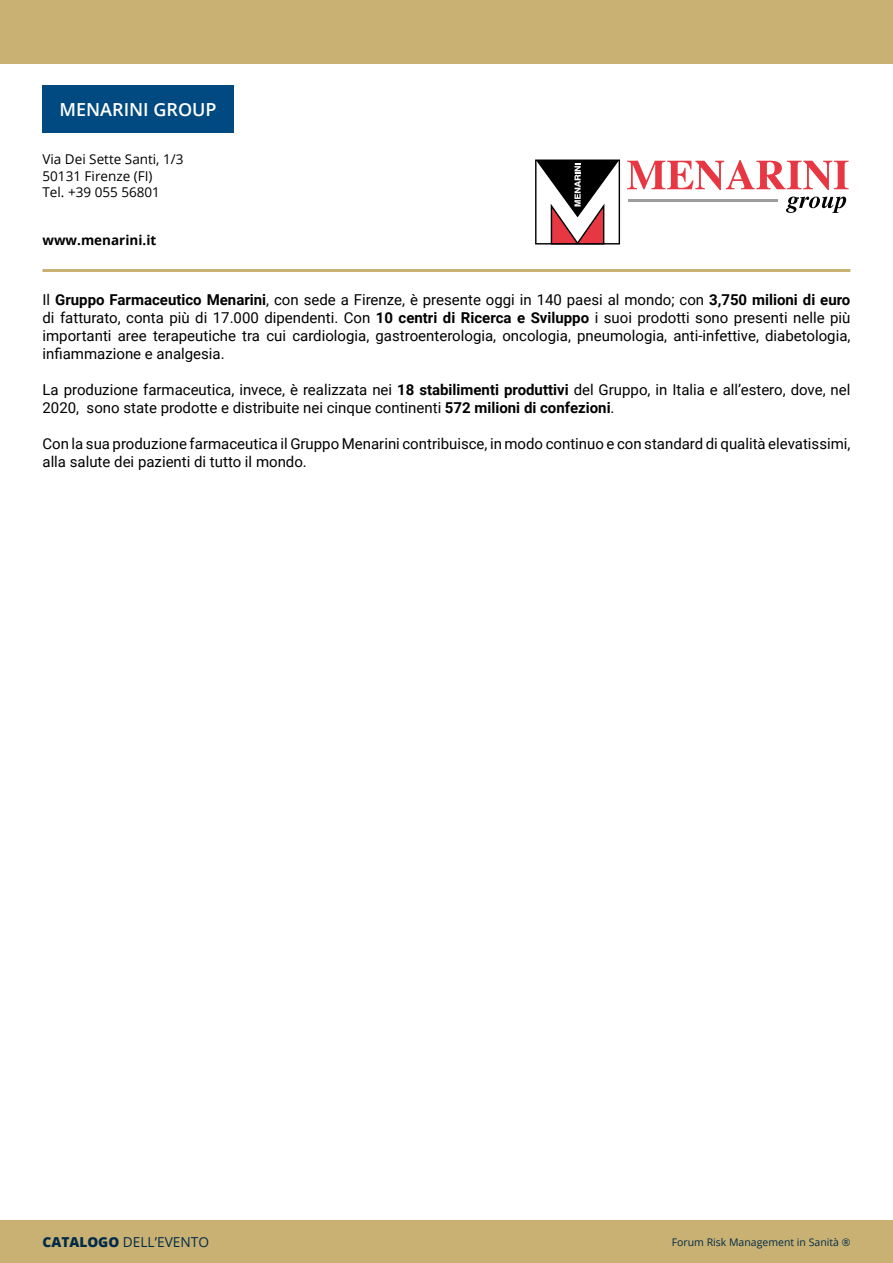
<style>
.page{position:relative;width:893px;height:1263px;background:#fff}
.page>*{position:absolute;margin:0;border:0;box-sizing:border-box;transform-origin:0 0}
.t1{font:600 18px "Open Sans";color:#fff}
.t2{font:15px/18px "Roboto";color:#000}
.t3{font:13.65px "Open Sans";color:#002b48}
.t4{font:13.5px/16.2px "Open Sans";color:#000}
.t5{font:700 13.5px "Open Sans";color:#000}
.t6{font:10.5px "Open Sans";color:#002b48}
.s1{font-weight:700}
.s2{font-weight:800}
</style>
<div class="page">
<div style="left:0;top:1220px;width:893px;height:43px;background:#c9b173"></div>
<div style="left:0;top:0;width:893px;height:64px;background:#c9b173"></div>
<hr style="left:43px;top:269px;width:807px;height:3px;background:#c9b173">
<div style="left:43px;top:85px;width:191px;height:48px;background:#004a81"></div>
<svg style="left:627px;top:160px;width:222px;height:30px"></svg>
<svg style="left:786px;top:197px;width:60px;height:16px"></svg>
<hr style="left:628px;top:199px;width:149px;height:3px;background:#9d9d9c">
<svg style="left:535px;top:160px;width:85px;height:84px"></svg>
<p class="t1" style="left:60px;top:97px;width:159px">MENARINI GROUP</p>
<p class="t4" style="left:43px;top:151px;width:143px">Via Dei Sette Santi, 1/3<br>50131 Firenze (FI)<br>Tel. +39 055 56801</p>
<p class="t5" style="left:43px;top:231px;width:115px">www.menarini.it</p>
<p class="t2" style="left:43px;top:290px;width:809px;text-align:justify">Il <span class="s1">Gruppo Farmaceutico Menarini</span>, con sede a Firenze, è presente oggi in 140 paesi al mondo; con <span class="s1">3,750 milioni di euro </span>di fatturato, conta più di 17.000 dipendenti. Con <span class="s1">10 centri di Ricerca e Sviluppo</span> i suoi prodotti sono presenti nelle più importanti aree terapeutiche tra cui cardiologia, gastroenterologia, oncologia, pneumologia, anti-infettive, diabetologia, infiammazione e analgesia.</p>
<p class="t2" style="left:43px;top:380px;width:809px">La produzione farmaceutica, invece, è realizzata nei <span class="s1">18 stabilimenti produttivi</span> del Gruppo, in Italia e all’estero, dove, nel<br>2020, sono state prodotte e distribuite nei cinque continenti <span class="s1">572 milioni di confezioni</span>.</p>
<p class="t2" style="left:43px;top:434px;width:809px">Con la sua produzione farmaceutica il Gruppo Menarini contribuisce, in modo continuo e con standard di qualità elevatissimi, alla salute dei pazienti di tutto il mondo.</p>
<p class="t3" style="left:43px;top:1233px;width:168px"><span class="s2">CATALOGO</span> DELL’EVENTO</p>
<p class="t6" style="left:672px;top:1235px;width:180px">Forum Risk Management in Sanità ®</p>
</div>
